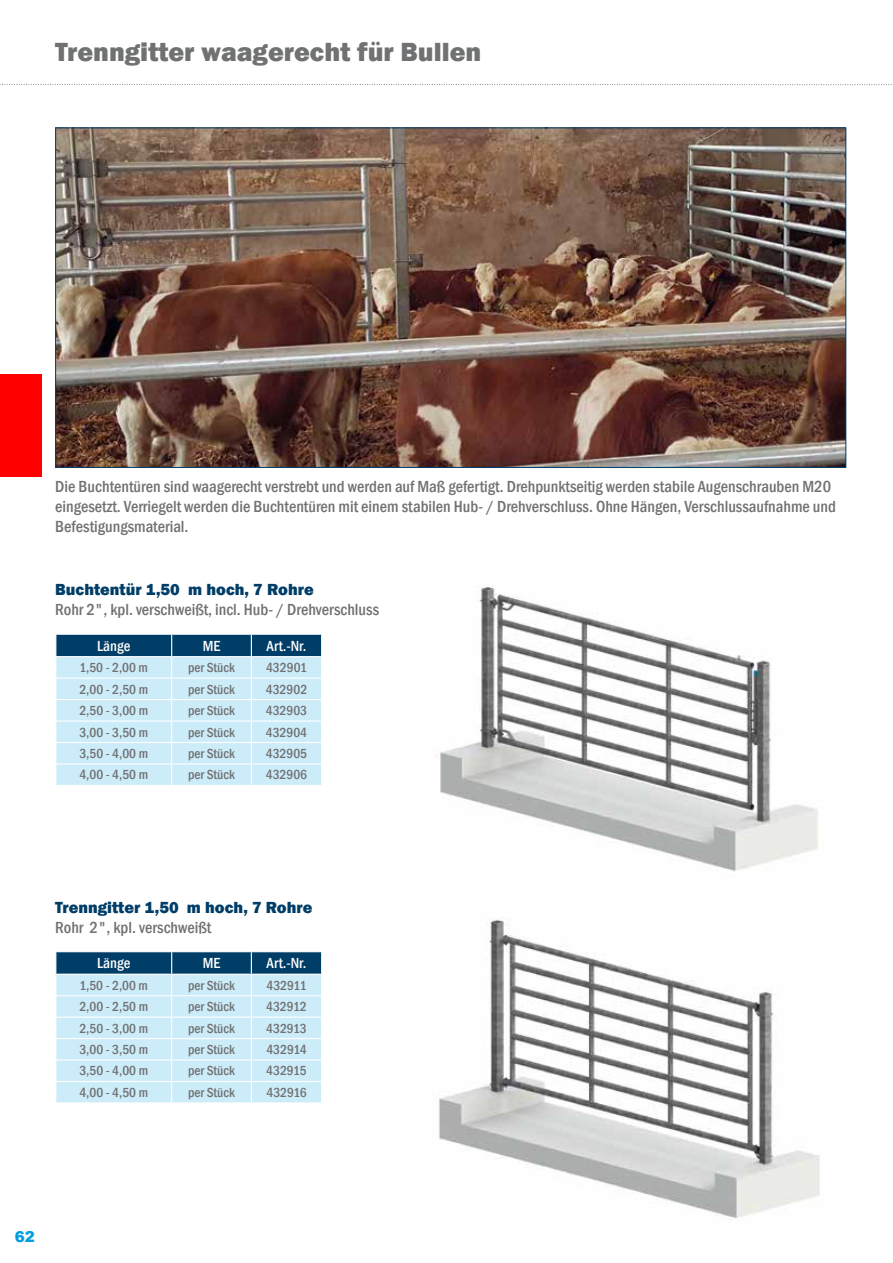
<style>
.page{position:relative;width:893px;height:1263px;background:#fff}
.page>*{position:absolute;margin:0;border:0;box-sizing:border-box;transform-origin:0 0}
.t1{font:800 27px "Franklin Gothic";color:#707172}
.t2{font:500 condensed 16.5px/19.8px "Franklin Gothic";color:#707172}
.t3{font:800 16.5px "Franklin Gothic";color:#003d67}
.t4{font:500 condensed 15px "Franklin Gothic";color:#fff}
.t5{font:900 15px "Arial";color:#009ee0}
.t6{font:500 condensed 13.5px "Franklin Gothic";color:#707172}
</style>
<div class="page">
<svg style="left:0;top:84px;width:892px;height:1px"></svg>
<div style="left:0;top:374px;width:41px;height:102px;background:#f00"></div>
<img style="left:435px;top:587px;width:383px;height:285px">
<svg style="left:55px;top:634px;width:267px;height:151px;background:#b3d4e5"></svg>
<svg style="left:55px;top:952px;width:267px;height:150px;background:#b2d4e4"></svg>
<img style="left:439px;top:919px;width:381px;height:301px">
<img style="left:57px;top:130px;width:787px;height:336px">
<h1 class="t1" style="left:55px;top:35px;width:428px">Trenngitter waagerecht für Bullen</h1>
<p class="t2" style="left:55px;top:476px;width:782px">Die Buchtentüren sind waagerecht verstrebt und werden auf Maß gefertigt. Drehpunktseitig werden stabile Augenschrauben M20 eingesetzt. Verriegelt werden die Buchtentüren mit einem stabilen Hub- / Drehverschluss. Ohne Hängen, Verschlussaufnahme und<br>Befestigungsmaterial.</p>
<p class="t3" style="left:55px;top:579px;width:260px">Buchtentür 1,50 m hoch, 7 Rohre</p>
<p class="t2" style="left:55px;top:599px;width:325px">Rohr 2", kpl. verschweißt, incl. Hub- / Drehverschluss</p>
<p class="t4" style="left:97px;top:636px;width:35px">Länge</p>
<p class="t4" style="left:203px;top:636px;width:19px">ME</p>
<p class="t4" style="left:267px;top:636px;width:41px">Art.-Nr.</p>
<p class="t6" style="left:80px;top:659px;width:70px">1,50 - 2,00 m</p>
<p class="t6" style="left:188px;top:659px;width:48px">per Stück</p>
<p class="t6" style="left:266px;top:659px;width:42px">432901</p>
<p class="t6" style="left:79px;top:680px;width:70px">2,00 - 2,50 m</p>
<p class="t6" style="left:188px;top:680px;width:48px">per Stück</p>
<p class="t6" style="left:266px;top:680px;width:43px">432902</p>
<p class="t6" style="left:79px;top:702px;width:70px">2,50 - 3,00 m</p>
<p class="t6" style="left:188px;top:702px;width:48px">per Stück</p>
<p class="t6" style="left:266px;top:702px;width:43px">432903</p>
<p class="t6" style="left:79px;top:723px;width:70px">3,00 - 3,50 m</p>
<p class="t6" style="left:188px;top:723px;width:48px">per Stück</p>
<p class="t6" style="left:266px;top:723px;width:43px">432904</p>
<p class="t6" style="left:79px;top:745px;width:70px">3,50 - 4,00 m</p>
<p class="t6" style="left:188px;top:745px;width:48px">per Stück</p>
<p class="t6" style="left:266px;top:745px;width:43px">432905</p>
<p class="t6" style="left:79px;top:766px;width:70px">4,00 - 4,50 m</p>
<p class="t6" style="left:188px;top:766px;width:48px">per Stück</p>
<p class="t6" style="left:266px;top:766px;width:43px">432906</p>
<p class="t3" style="left:55px;top:896px;width:259px">Trenngitter 1,50 m hoch, 7 Rohre</p>
<p class="t2" style="left:55px;top:917px;width:158px">Rohr 2", kpl. verschweißt</p>
<p class="t4" style="left:97px;top:953px;width:35px">Länge</p>
<p class="t4" style="left:203px;top:953px;width:19px">ME</p>
<p class="t4" style="left:267px;top:953px;width:41px">Art.-Nr.</p>
<p class="t6" style="left:80px;top:976px;width:70px">1,50 - 2,00 m</p>
<p class="t6" style="left:188px;top:976px;width:48px">per Stück</p>
<p class="t6" style="left:266px;top:976px;width:42px">432911</p>
<p class="t6" style="left:79px;top:998px;width:70px">2,00 - 2,50 m</p>
<p class="t6" style="left:188px;top:998px;width:48px">per Stück</p>
<p class="t6" style="left:266px;top:998px;width:42px">432912</p>
<p class="t6" style="left:79px;top:1019px;width:70px">2,50 - 3,00 m</p>
<p class="t6" style="left:188px;top:1019px;width:48px">per Stück</p>
<p class="t6" style="left:266px;top:1019px;width:42px">432913</p>
<p class="t6" style="left:79px;top:1041px;width:70px">3,00 - 3,50 m</p>
<p class="t6" style="left:188px;top:1041px;width:48px">per Stück</p>
<p class="t6" style="left:266px;top:1041px;width:42px">432914</p>
<p class="t6" style="left:79px;top:1062px;width:70px">3,50 - 4,00 m</p>
<p class="t6" style="left:188px;top:1062px;width:48px">per Stück</p>
<p class="t6" style="left:266px;top:1062px;width:42px">432915</p>
<p class="t6" style="left:79px;top:1083px;width:70px">4,00 - 4,50 m</p>
<p class="t6" style="left:188px;top:1083px;width:48px">per Stück</p>
<p class="t6" style="left:266px;top:1083px;width:42px">432916</p>
<p class="t5" style="left:15px;top:1225px;width:22px">62</p>
</div>
